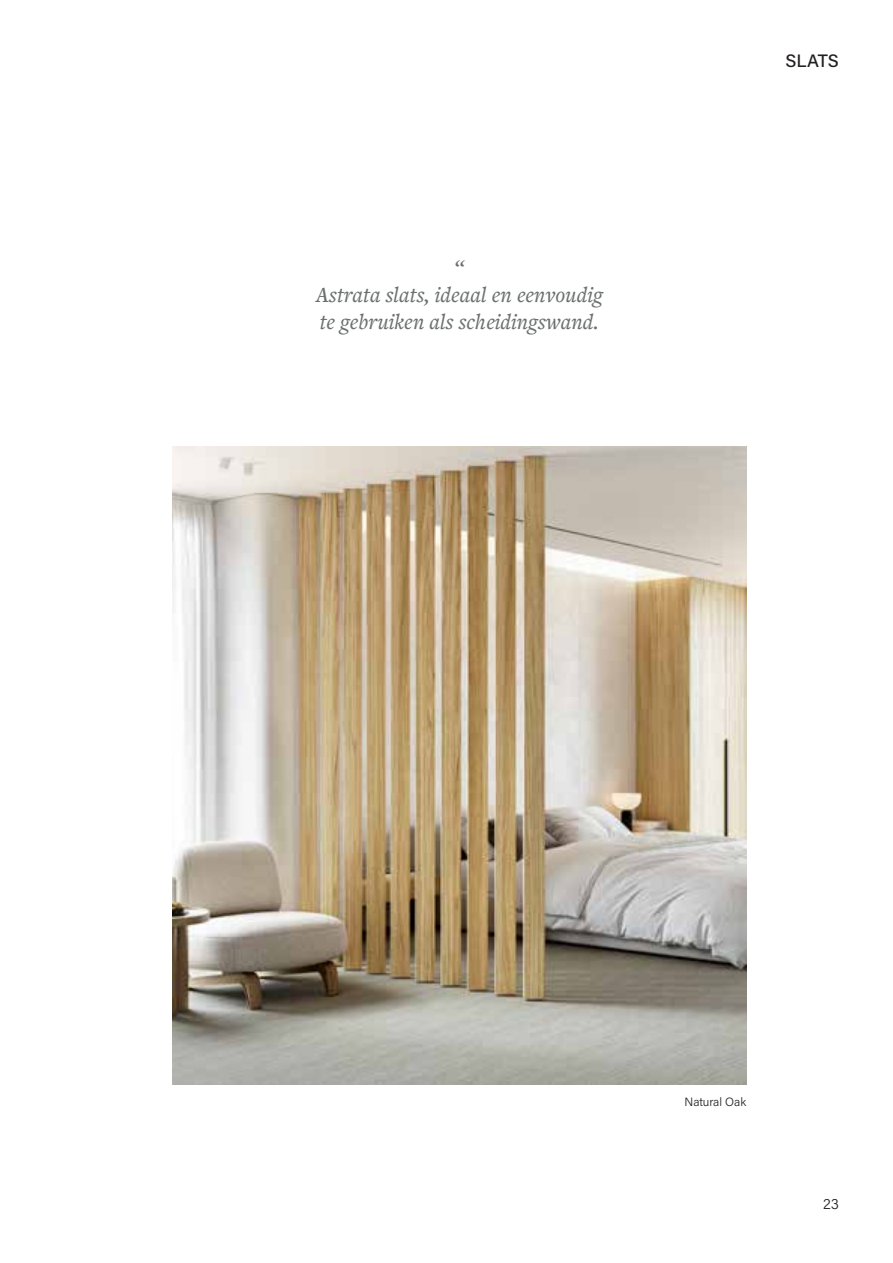
<style>
.page{position:relative;width:893px;height:1263px;background:#fff}
.page>*{position:absolute;margin:0;border:0;box-sizing:border-box;transform-origin:0 0}
.t1{font:italic 500 22.5px/27px "Freight Text Pro";color:#6b716f;text-align:center}
.t2{font:500 18px "Acumin Pro";color:#231f20}
.t3{font:300 15px "Acumin Pro";color:#231f20}
.t4{font:300 12px "Acumin Pro";letter-spacing:-.005em;color:#231f20}
</style>
<div class="page">
<img style="left:172px;top:447px;width:574px;height:638px">
<p class="t1" style="left:316px;top:254px;width:289px">“<br>Astrata slats, ideaal en eenvoudig te gebruiken als scheidingswand.</p>
<p class="t2" style="left:785px;top:48px;width:55px">SLATS</p>
<p class="t4" style="left:685px;top:1093px;width:63px">Natural Oak</p>
<p class="t3" style="left:823px;top:1193px;width:17px">23</p>
</div>
